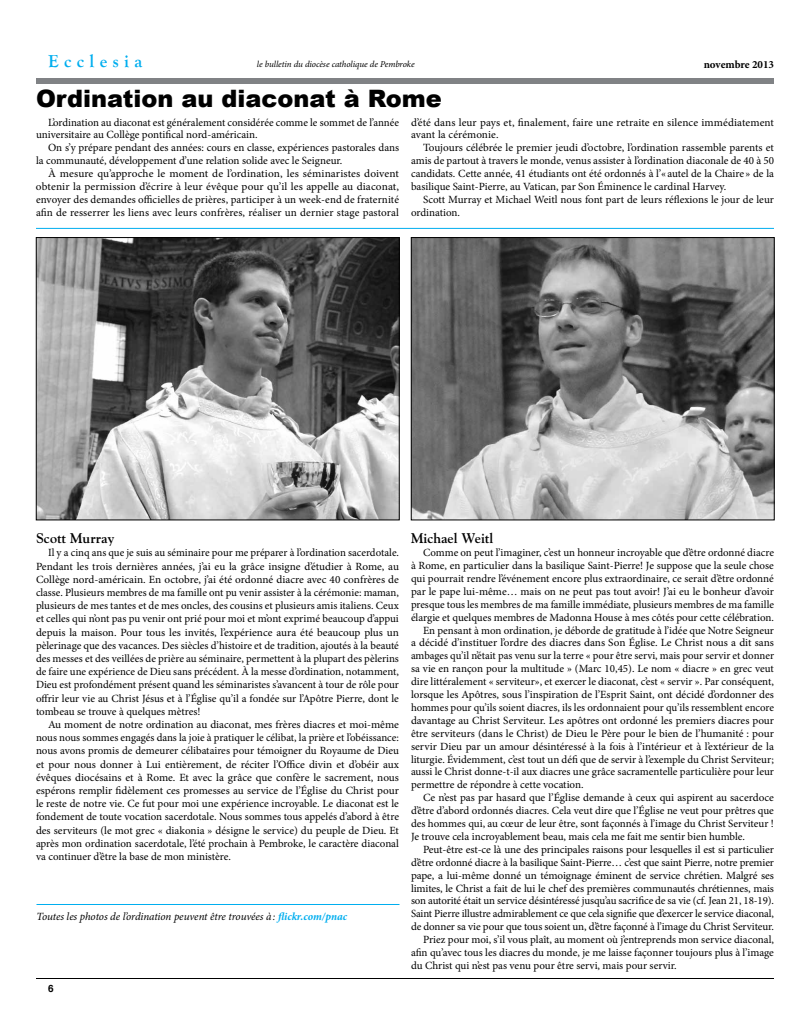
<style>
.page{position:relative;width:810px;height:1026px;background:#fff}
.page>*{position:absolute;margin:0;border:0;box-sizing:border-box;transform-origin:0 0}
.t1{font:900 24px "Arial";color:#000}
.t2{font:700 18px "Goudy Old Style T";letter-spacing:.3em;color:#00aeef}
.t3{font:700 14px "Goudy Std";color:#000}
.t4{font:11px/13.2px "Minion Pro";letter-spacing:-.005em;color:#000;text-align:justify}
.t5{font:italic 11px "Minion Pro";letter-spacing:-.01em;color:#000}
.t6{font:700 11px "Minion Pro";letter-spacing:-.005em;color:#000}
.t7{font:700 10px "Helvetica";color:#000}
.t8{font:italic 9px "Minion Pro";letter-spacing:-.01em;color:#000}
.s1{font-weight:700;color:#00aeef}
</style>
<div class="page">
<hr style="left:36px;top:978px;width:738px;height:1px;background:#000">
<div style="left:36px;top:78px;width:738px;height:6px;background:#808285"></div>
<hr style="left:36px;top:228px;width:738px;height:1px;background:#00aeef">
<img style="left:38px;top:239px;width:360px;height:279px">
<div style="left:36px;top:237px;width:364px;height:283px;border:1px solid #000"></div>
<img style="left:413px;top:239px;width:359px;height:279px">
<div style="left:411px;top:237px;width:363px;height:283px;border:1px solid #000"></div>
<hr style="left:36px;top:904px;width:364px;height:1px;background:#00aeef">
<h2 class="t2" style="left:48px;top:51px;width:96px">Ecclesia</h2>
<p class="t8" style="left:257px;top:58px;width:159px">le bulletin du diocèse catholique de Pembroke</p>
<p class="t6" style="left:704px;top:57px;width:72px">novembre 2013</p>
<h1 class="t1" style="left:36px;top:81px;width:407px">Ordination au diaconat à Rome</h1>
<p class="t4" style="left:36px;top:116px;width:365px;line-height:12.9px;text-indent:12px">L’ordination au diaconat est généralement considérée comme le sommet de l’année universitaire au Collège pontifical nord-américain.</p>
<p class="t4" style="left:36px;top:141px;width:365px;line-height:12.9px;text-indent:12px">On s’y prépare pendant des années: cours en classe, expériences pastorales dans la communauté, développement d’une relation solide avec le Seigneur.</p>
<p class="t4" style="left:36px;top:167px;width:365px;line-height:12.9px;text-indent:12px">À mesure qu’approche le moment de l’ordination, les séminaristes doivent obtenir la permission d’écrire à leur évêque pour qu’il les appelle au diaconat, envoyer des demandes officielles de prières, participer à un week-end de fraternité afin de resserrer les liens avec leurs confrères, réaliser un dernier stage pastoral</p>
<p class="t4" style="left:411px;top:116px;width:365px;line-height:12.9px">d’été dans leur pays et, finalement, faire une retraite en silence immédiatement avant la cérémonie.</p>
<p class="t4" style="left:411px;top:141px;width:365px;line-height:12.9px;text-indent:12px">Toujours célébrée le premier jeudi d’octobre, l’ordination rassemble parents et amis de partout à travers le monde, venus assister à l’ordination diaconale de 40 à 50 candidats. Cette année, 41 étudiants ont été ordonnés à l’« autel de la Chaire » de la basilique Saint-Pierre, au Vatican, par Son Éminence le cardinal Harvey.</p>
<p class="t4" style="left:411px;top:193px;width:364px;line-height:12.9px;text-indent:12px">Scott Murray et Michael Weitl nous font part de leurs réflexions le jour de leur ordination.</p>
<p class="t3" style="left:36px;top:530px;width:80px">Scott Murray</p>
<p class="t4" style="left:36px;top:546px;width:365px;text-indent:12px">Il y a cinq ans que je suis au séminaire pour me préparer à l’ordination sacerdotale.<br>Pendant les trois dernières années, j’ai eu la grâce insigne d’étudier à Rome, au Collège nord-américain. En octobre, j’ai été ordonné diacre avec 40 confrères de classe. Plusieurs membres de ma famille ont pu venir assister à la cérémonie: maman, plusieurs de mes tantes et de mes oncles, des cousins et plusieurs amis italiens. Ceux et celles qui n’ont pas pu venir ont prié pour moi et m’ont exprimé beaucoup d’appui depuis la maison. Pour tous les invités, l’expérience aura été beaucoup plus un pèlerinage que des vacances. Des siècles d’histoire et de tradition, ajoutés à la beauté des messes et des veillées de prière au séminaire, permettent à la plupart des pèlerins de faire une expérience de Dieu sans précédent. À la messe d’ordination, notamment, Dieu est profondément présent quand les séminaristes s’avancent à tour de rôle pour offrir leur vie au Christ Jésus et à l’Église qu’il a fondée sur l’Apôtre Pierre, dont le tombeau se trouve à quelques mètres!</p>
<p class="t4" style="left:36px;top:718px;width:365px;text-indent:12px">Au moment de notre ordination au diaconat, mes frères diacres et moi-même nous nous sommes engagés dans la joie à pratiquer le célibat, la prière et l’obéissance: nous avons promis de demeurer célibataires pour témoigner du Royaume de Dieu et pour nous donner à Lui entièrement, de réciter l’Office divin et d’obéir aux évêques diocésains et à Rome. Et avec la grâce que confère le sacrement, nous espérons remplir fidèlement ces promesses au service de l’Église du Christ pour le reste de notre vie. Ce fut pour moi une expérience incroyable. Le diaconat est le fondement de toute vocation sacerdotale. Nous sommes tous appelés d’abord à être des serviteurs (le mot grec « diakonia » désigne le service) du peuple de Dieu. Et après mon ordination sacerdotale, l’été prochain à Pembroke, le caractère diaconal va continuer d’être la base de mon ministère.</p>
<p class="t5" style="left:36px;top:909px;width:312px">Toutes les photos de l’ordination peuvent être trouvées à : <span class="s1">flickr.com/pnac</span></p>
<p class="t7" style="left:48px;top:980px;width:7px">6</p>
<p class="t3" style="left:411px;top:530px;width:84px">Michael Weitl</p>
<p class="t4" style="left:423px;top:546px;width:352px">Comme on peut l’imaginer, c’est un honneur incroyable que d’être ordonné diacre</p>
<p class="t4" style="left:411px;top:559px;width:364px">à Rome, en particulier dans la basilique Saint-Pierre! Je suppose que la seule chose</p>
<p class="t4" style="left:411px;top:572px;width:364px">qui pourrait rendre l’événement encore plus extraordinaire, ce serait d’être ordonné</p>
<p class="t4" style="left:411px;top:585px;width:365px">par le pape lui-même… mais on ne peut pas tout avoir! J’ai eu le bonheur d’avoir</p>
<p class="t4" style="left:411px;top:598px;width:364px">presque tous les membres de ma famille immédiate, plusieurs membres de ma famille</p>
<p class="t4" style="left:411px;top:611px;width:365px">élargie et quelques membres de Madonna House à mes côtés pour cette célébration.</p>
<p class="t4" style="left:423px;top:623px;width:352px">En pensant à mon ordination, je déborde de gratitude à l’idée que Notre Seigneur</p>
<p class="t4" style="left:411px;top:636px;width:364px">a décidé d’instituer l’ordre des diacres dans Son Église. Le Christ nous a dit sans</p>
<p class="t4" style="left:411px;top:649px;width:365px">ambages qu’il n’était pas venu sur la terre « pour être servi, mais pour servir et donner</p>
<p class="t4" style="left:411px;top:662px;width:364px">sa vie en rançon pour la multitude » (Marc 10,45). Le nom « diacre » en grec veut</p>
<p class="t4" style="left:411px;top:675px;width:364px">dire littéralement « serviteur», et exercer le diaconat, c’est « servir ». Par conséquent,</p>
<p class="t4" style="left:411px;top:688px;width:365px">lorsque les Apôtres, sous l’inspiration de l’Esprit Saint, ont décidé d’ordonner des</p>
<p class="t4" style="left:411px;top:701px;width:365px">hommes pour qu’ils soient diacres, ils les ordonnaient pour qu’ils ressemblent encore</p>
<p class="t4" style="left:411px;top:714px;width:365px">davantage au Christ Serviteur. Les apôtres ont ordonné les premiers diacres pour</p>
<p class="t4" style="left:411px;top:727px;width:364px">être serviteurs (dans le Christ) de Dieu le Père pour le bien de l’humanité : pour</p>
<p class="t4" style="left:411px;top:740px;width:365px">servir Dieu par un amour désintéressé à la fois à l’intérieur et à l’extérieur de la</p>
<p class="t4" style="left:411px;top:752px;width:364px">liturgie. Évidemment, c’est tout un défi que de servir à l’exemple du Christ Serviteur;</p>
<p class="t4" style="left:411px;top:765px;width:365px">aussi le Christ donne-t-il aux diacres une grâce sacramentelle particulière pour leur</p>
<p class="t4" style="left:411px;top:778px;width:174px">permettre de répondre à cette vocation.</p>
<p class="t4" style="left:423px;top:791px;width:353px">Ce n’est pas par hasard que l’Église demande à ceux qui aspirent au sacerdoce</p>
<p class="t4" style="left:411px;top:804px;width:364px">d’être d’abord ordonnés diacres. Cela veut dire que l’Église ne veut pour prêtres que</p>
<p class="t4" style="left:411px;top:817px;width:364px">des hommes qui, au cœur de leur être, sont façonnés à l’image du Christ Serviteur !</p>
<p class="t4" style="left:411px;top:830px;width:336px">Je trouve cela incroyablement beau, mais cela me fait me sentir bien humble.</p>
<p class="t4" style="left:423px;top:843px;width:353px">Peut-être est-ce là une des principales raisons pour lesquelles il est si particulier</p>
<p class="t4" style="left:411px;top:856px;width:365px">d’être ordonné diacre à la basilique Saint-Pierre… c’est que saint Pierre, notre premier</p>
<p class="t4" style="left:411px;top:869px;width:365px">pape, a lui-même donné un témoignage éminent de service chrétien. Malgré ses</p>
<p class="t4" style="left:411px;top:881px;width:365px">limites, le Christ a fait de lui le chef des premières communautés chrétiennes, mais</p>
<p class="t4" style="left:411px;top:894px;width:364px">son autorité était un service désintéressé jusqu’au sacrifice de sa vie (cf. Jean 21, 18-19).</p>
<p class="t4" style="left:411px;top:907px;width:365px">Saint Pierre illustre admirablement ce que cela signifie que d’exercer le service diaconal,</p>
<p class="t4" style="left:411px;top:920px;width:364px">de donner sa vie pour que tous soient un, d’être façonné à l’image du Christ Serviteur.</p>
<p class="t4" style="left:423px;top:933px;width:353px">Priez pour moi, s’il vous plaît, au moment où j’entreprends mon service diaconal,</p>
<p class="t4" style="left:411px;top:946px;width:364px">afin qu’avec tous les diacres du monde, je me laisse façonner toujours plus à l’image</p>
<p class="t4" style="left:411px;top:959px;width:267px">du Christ qui n’est pas venu pour être servi, mais pour servir.</p>
</div>
